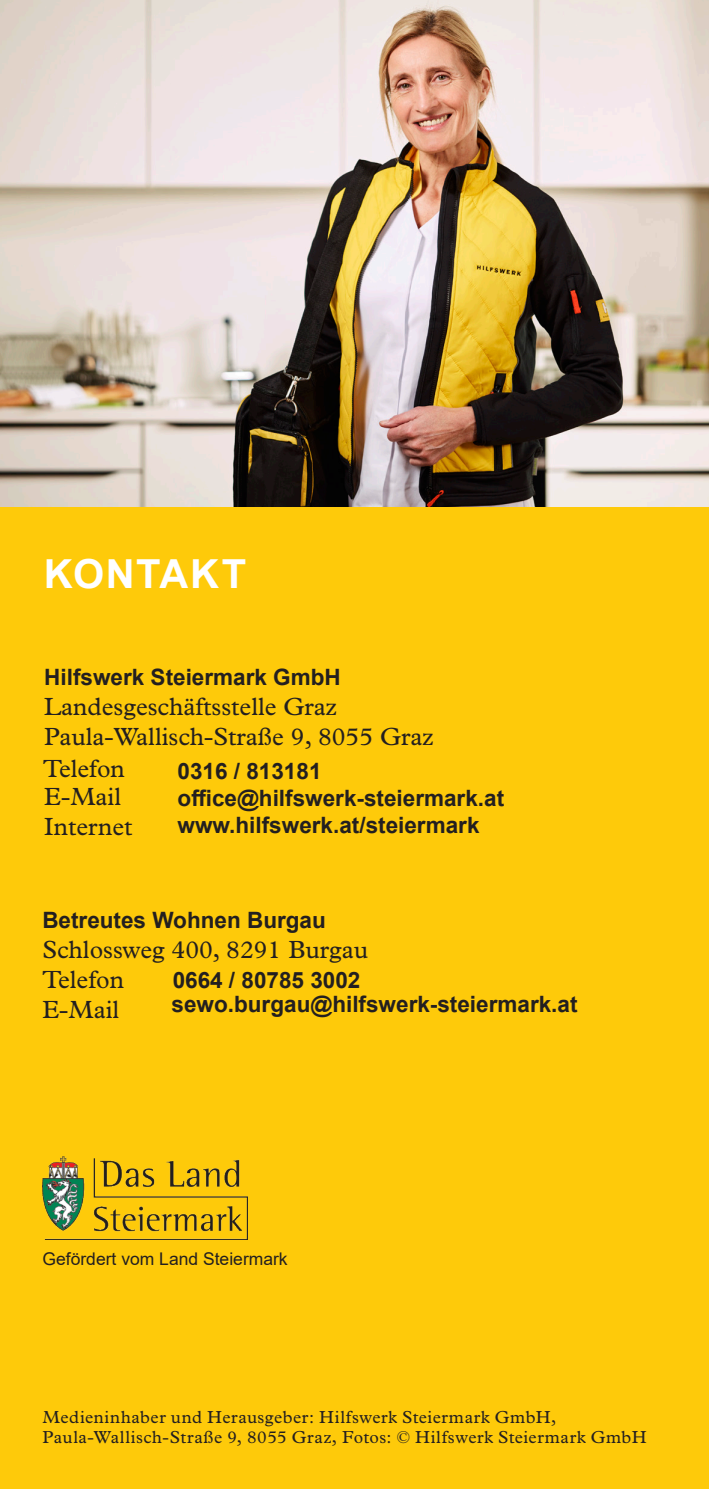
<style>
.page{position:relative;width:709px;height:1489px;background:#fff}
.page>*{position:absolute;margin:0;border:0;box-sizing:border-box;transform-origin:0 0}
.t1{font:700 40px "Arial";letter-spacing:.04em;color:#fff}
.t2{font:25px/30px "Plantin MT Std";color:#231f20}
.t3{font:700 22.5px/27px "Arial";color:#231f20}
.t4{font:17.5px/20px "Plantin MT Std";letter-spacing:.03em;color:#231f20}
.t5{font:17.5px "Arial";color:#231f20}
</style>
<div class="page">
<div style="left:0;top:507px;width:709px;height:981px;background:#feca0a"></div>
<img style="left:43px;top:1156px;width:204px;height:82px">
<img style="left:0;top:0;width:709px;height:506px">
<p class="t1" style="left:44px;top:545px;width:204px">KONTAKT</p>
<p class="t3" style="left:44px;top:664px;width:298px">Hilfswerk Steiermark GmbH</p>
<p class="t2" style="left:44px;top:692px;width:390px">Landesgeschäftsstelle Graz<br>Paula-Wallisch-Straße 9, 8055 Graz</p>
<p class="t2" style="left:44px;top:782px;width:90px">E-Mail<br>Internet</p>
<p class="t3" style="left:178px;top:785px;width:328px">office@hilfswerk-steiermark.at www.hilfswerk.at/steiermark</p>
<p class="t2" style="left:43px;top:753px;width:83px">Telefon</p>
<p class="t3" style="left:178px;top:757px;width:145px">0316 / 813181</p>
<p class="t3" style="left:42px;top:906px;width:285px">Betreutes Wohnen Burgau</p>
<p class="t2" style="left:42px;top:934px;width:327px">Schlossweg 400, 8291 Burgau<br>Telefon</p>
<p class="t3" style="left:173px;top:966px;width:189px">0664 / 80785 3002</p>
<p class="t2" style="left:42px;top:994px;width:78px">E-Mail</p>
<p class="t3" style="left:171px;top:991px;width:407px">sewo.burgau@hilfswerk-steiermark.at</p>
<p class="t5" style="left:43px;top:1247px;width:247px">Gefördert vom Land Steiermark</p>
<p class="t4" style="left:43px;top:1406px;width:605px">Medieninhaber und Herausgeber: Hilfswerk Steiermark GmbH,<br>Paula-Wallisch-Straße 9, 8055 Graz, Fotos: © Hilfswerk Steiermark GmbH</p>
</div>
